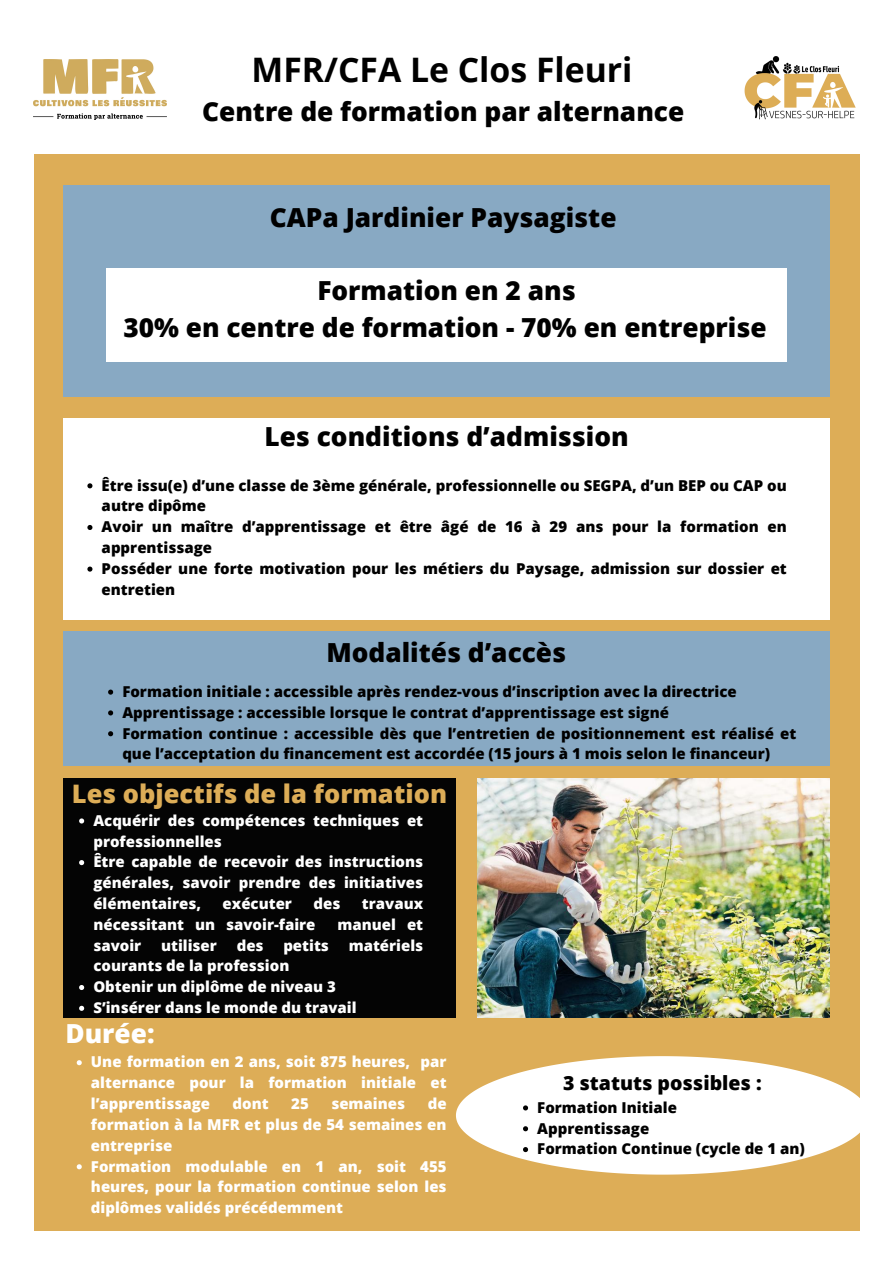
<style>
.page{position:relative;width:893px;height:1263px;background:#fff}
.page>*{position:absolute;margin:0;border:0;box-sizing:border-box;transform-origin:0 0}
.t1{font:700 33.75px "Open Sans";color:#000}
.t2{font:800 26.25px "Open Sans";color:#000}
.t3{font:800 26.25px "Open Sans";color:#fff}
.t4{font:800 25.5px "Open Sans";color:#ddad57}
.t5{font:800 19.5px "Open Sans";color:#000}
.t6{font:800 15px/20.9px "Open Sans";color:#000}
.t7{font:800 15px/20.9px "Open Sans";color:#fff;text-align:justify}
</style>
<div class="page">
<img style="left:744px;top:56px;width:112px;height:64px">
<img style="left:34px;top:59px;width:133px;height:60px">
<div style="left:34px;top:155px;width:825px;height:1076px;background:#ddad57"></div>
<div style="left:63px;top:185px;width:767px;height:212px;background:#88a9c3"></div>
<div style="left:63px;top:418px;width:767px;height:202px;background:#fff"></div>
<div style="left:63px;top:778px;width:393px;height:240px;background:#040404"></div>
<svg style="left:456px;top:1056px;width:404px;height:118px;fill:#fff"></svg>
<div style="left:106px;top:267px;width:681px;height:94px;background:#fff"></div>
<div style="left:63px;top:631px;width:767px;height:135px;background:#88a9c3"></div>
<img style="left:477px;top:778px;width:353px;height:239px">
<svg style="left:523px;top:1105px;width:5px;height:5px"></svg>
<svg style="left:523px;top:1126px;width:5px;height:5px"></svg>
<svg style="left:523px;top:1147px;width:5px;height:5px"></svg>
<svg style="left:87px;top:483px;width:5px;height:5px"></svg>
<svg style="left:87px;top:525px;width:5px;height:5px"></svg>
<svg style="left:87px;top:566px;width:5px;height:6px"></svg>
<svg style="left:79px;top:818px;width:5px;height:5px"></svg>
<svg style="left:79px;top:860px;width:5px;height:5px"></svg>
<svg style="left:79px;top:985px;width:5px;height:5px"></svg>
<svg style="left:79px;top:1006px;width:5px;height:5px"></svg>
<svg style="left:77px;top:1060px;width:5px;height:5px"></svg>
<svg style="left:77px;top:1164px;width:5px;height:5px"></svg>
<svg style="left:108px;top:689px;width:5px;height:6px"></svg>
<svg style="left:108px;top:710px;width:5px;height:5px"></svg>
<svg style="left:108px;top:731px;width:5px;height:5px"></svg>
<p class="t1" style="left:251px;top:46px;width:382px">MFR/CFA Le Clos Fleuri</p>
<p class="t2" style="left:202px;top:93px;width:484px">Centre de formation par alternance</p>
<p class="t2" style="left:270px;top:199px;width:348px">CAPa Jardinier Paysagiste</p>
<p class="t2" style="left:317px;top:272px;width:260px">Formation en 2 ans</p>
<p class="t2" style="left:123px;top:308px;width:645px">30% en centre de formation - 70% en entreprise</p>
<p class="t2" style="left:264px;top:418px;width:366px">Les conditions d’admission</p>
<p class="t6" style="left:102px;top:474px;width:686px">Être issu(e) d’une classe de 3ème générale, professionnelle ou SEGPA, d’un BEP ou CAP ou autre dipôme</p>
<p class="t6" style="left:102px;top:516px;width:686px">Avoir un maître d’apprentissage et être âgé de 16 à 29 ans pour la formation en apprentissage</p>
<p class="t6" style="left:102px;top:558px;width:686px">Posséder une forte motivation pour les métiers du Paysage, admission sur dossier et entretien</p>
<p class="t2" style="left:326px;top:634px;width:241px">Modalités d’accès</p>
<p class="t6" style="left:122px;top:681px;width:616px">Formation initiale : accessible après rendez-vous d’inscription avec la directrice</p>
<p class="t6" style="left:122px;top:701px;width:548px">Apprentissage : accessible lorsque le contrat d’apprentissage est signé</p>
<p class="t6" style="left:122px;top:722px;width:675px">Formation continue : accessible dès que l’entretien de positionnement est réalisé et que l’acceptation du financement est accordée (15 jours à 1 mois selon le financeur)</p>
<p class="t4" style="left:72px;top:776px;width:376px">Les objectifs de la formation</p>
<p class="t7" style="left:93px;top:809px;width:331px">Acquérir des compétences techniques et professionnelles</p>
<p class="t7" style="left:93px;top:851px;width:331px">Être capable de recevoir des instructions générales, savoir prendre des initiatives élémentaires,</p>
<p class="t7" style="left:223px;top:893px;width:71px">exécuter</p>
<p class="t7" style="left:313px;top:893px;width:28px">des</p>
<p class="t7" style="left:362px;top:893px;width:63px">travaux</p>
<p class="t7" style="left:93px;top:913px;width:224px">nécessitant un savoir-faire</p>
<p class="t7" style="left:337px;top:913px;width:87px">manuel et</p>
<p class="t7" style="left:93px;top:934px;width:49px">savoir</p>
<p class="t7" style="left:161px;top:934px;width:57px">utiliser</p>
<p class="t7" style="left:237px;top:934px;width:28px">des</p>
<p class="t7" style="left:283px;top:934px;width:47px">petits</p>
<p class="t7" style="left:349px;top:934px;width:76px">matériels</p>
<p class="t7" style="left:93px;top:955px;width:197px">courants de la profession</p>
<p class="t7" style="left:93px;top:976px;width:244px">Obtenir un diplôme de niveau 3</p>
<p class="t7" style="left:93px;top:997px;width:265px">S’insérer dans le monde du travail</p>
<p class="t3" style="left:65px;top:1015px;width:91px">Durée:</p>
<p class="t7" style="left:91px;top:1051px;width:357px">Une formation en 2 ans, soit 875 heures, par alternance pour la formation initiale et l’apprentissage</p>
<p class="t7" style="left:232px;top:1093px;width:38px">dont</p>
<p class="t7" style="left:291px;top:1093px;width:19px">25</p>
<p class="t7" style="left:331px;top:1093px;width:75px">semaines</p>
<p class="t7" style="left:91px;top:1093px;width:357px;text-indent:337px">de formation à la MFR et plus de 54 semaines en entreprise</p>
<p class="t7" style="left:91px;top:1155px;width:357px">Formation modulable en 1 an, soit 455 heures, pour la formation continue selon les diplômes validés précédemment</p>
<p class="t5" style="left:563px;top:1069px;width:200px">3 statuts possibles :</p>
<p class="t6" style="left:537px;top:1096px;width:141px">Formation Initiale</p>
<p class="t6" style="left:537px;top:1117px;width:113px">Apprentissage</p>
<p class="t6" style="left:537px;top:1138px;width:269px">Formation Continue (cycle de 1 an)</p>
</div>
